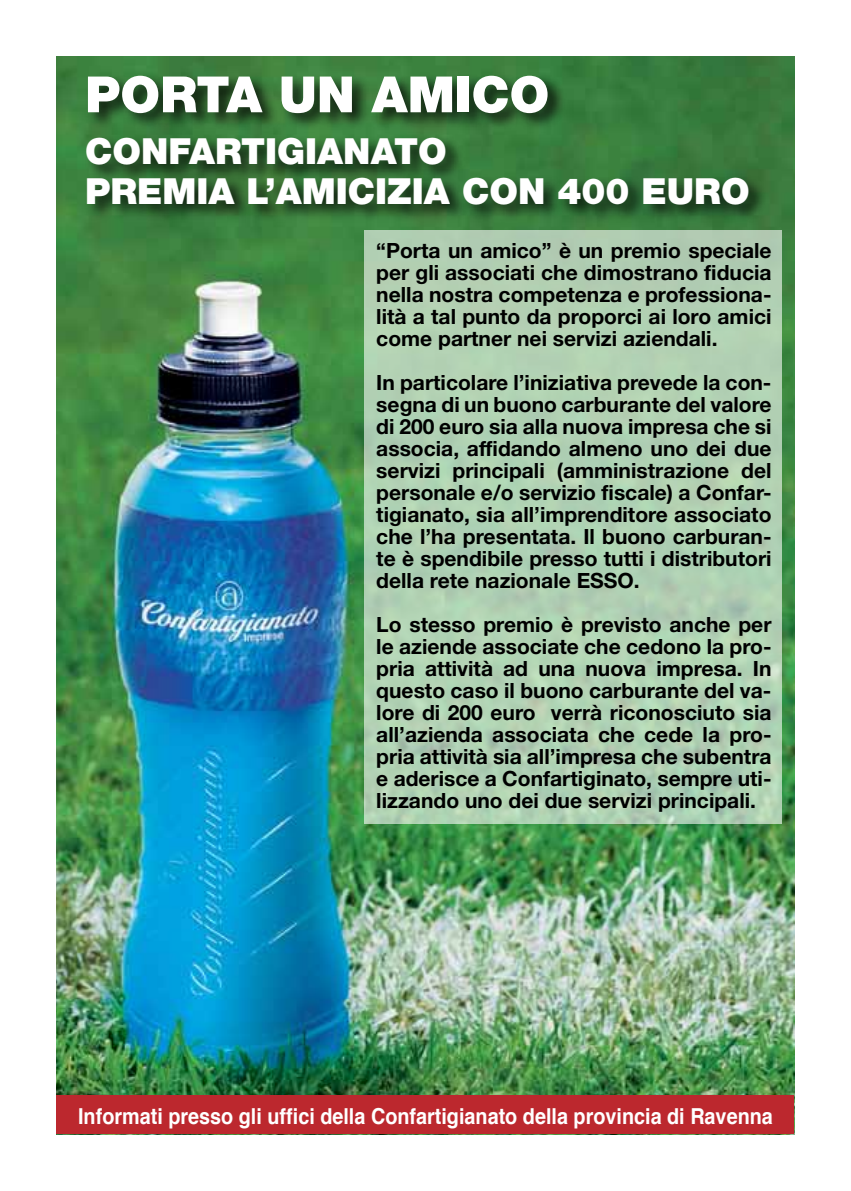
<style>
.page{position:relative;width:851px;height:1191px;background:#fff}
.page>*{position:absolute;margin:0;border:0;box-sizing:border-box;transform-origin:0 0}
.t1{font:900 50px "Helvetica Neue LT Std";color:#fff}
.t2{font:900 36px/40px "Helvetica Neue LT Std";color:#fff}
.t3{font:700 22px "Helvetica";color:#fff;scale:.9 1}
.t4{font:700 21px/22px "Helvetica Neue LT Std";color:#000;text-align:justify}
</style>
<div class="page">
<img style="left:57px;top:57px;width:737px;height:1038px">
<div style="left:84px;top:72px;width:683px;height:151px;background:#000;opacity:.75"></div>
<div style="left:364px;top:230px;width:417px;height:594px;background:#b1d1b3"></div>
<div style="left:57px;top:1095px;width:737px;height:39px;background:#bc282e"></div>
<h1 class="t1" style="left:85px;top:65px;width:465px">PORTA UN AMICO</h1>
<h2 class="t2" style="left:85px;top:131px;width:666px">CONFARTIGIANATO<br>PREMIA L’AMICIZIA CON 400 EURO</h2>
<p class="t4" style="left:376px;top:239px;width:396px">“Porta un amico” è un premio speciale per gli associati che dimostrano fiducia nella nostra competenza e professiona&shy;lità a tal punto da proporci ai loro amici come partner nei servizi aziendali.</p>
<p class="t4" style="left:376px;top:371px;width:397px">In particolare l’iniziativa prevede la con&shy;segna di un buono carburante del valore di 200 euro sia alla nuova impresa che si associa, affidando almeno uno dei due servizi principali (amministrazione del personale e/o servizio fiscale) a Confar&shy;tigianato, sia all’imprenditore associato che l’ha presentata. Il buono carburan&shy;te è spendibile presso tutti i distributori della rete nazionale ESSO.</p>
<p class="t4" style="left:376px;top:613px;width:397px">Lo stesso premio è previsto anche per le aziende associate che cedono la pro&shy;pria attività ad una nuova impresa. In questo caso il buono carburante del va&shy;lore di 200 euro verrà riconosciuto sia all’azienda associata che cede la pro&shy;pria attività sia all’impresa che subentra e aderisce a Confartiginato, sempre uti&shy;lizzando uno dei due servizi principali.</p>
<p class="t3" style="left:78px;top:1098px;width:773px">Informati presso gli uffici della Confartigianato della provincia di Ravenna</p>
</div>
